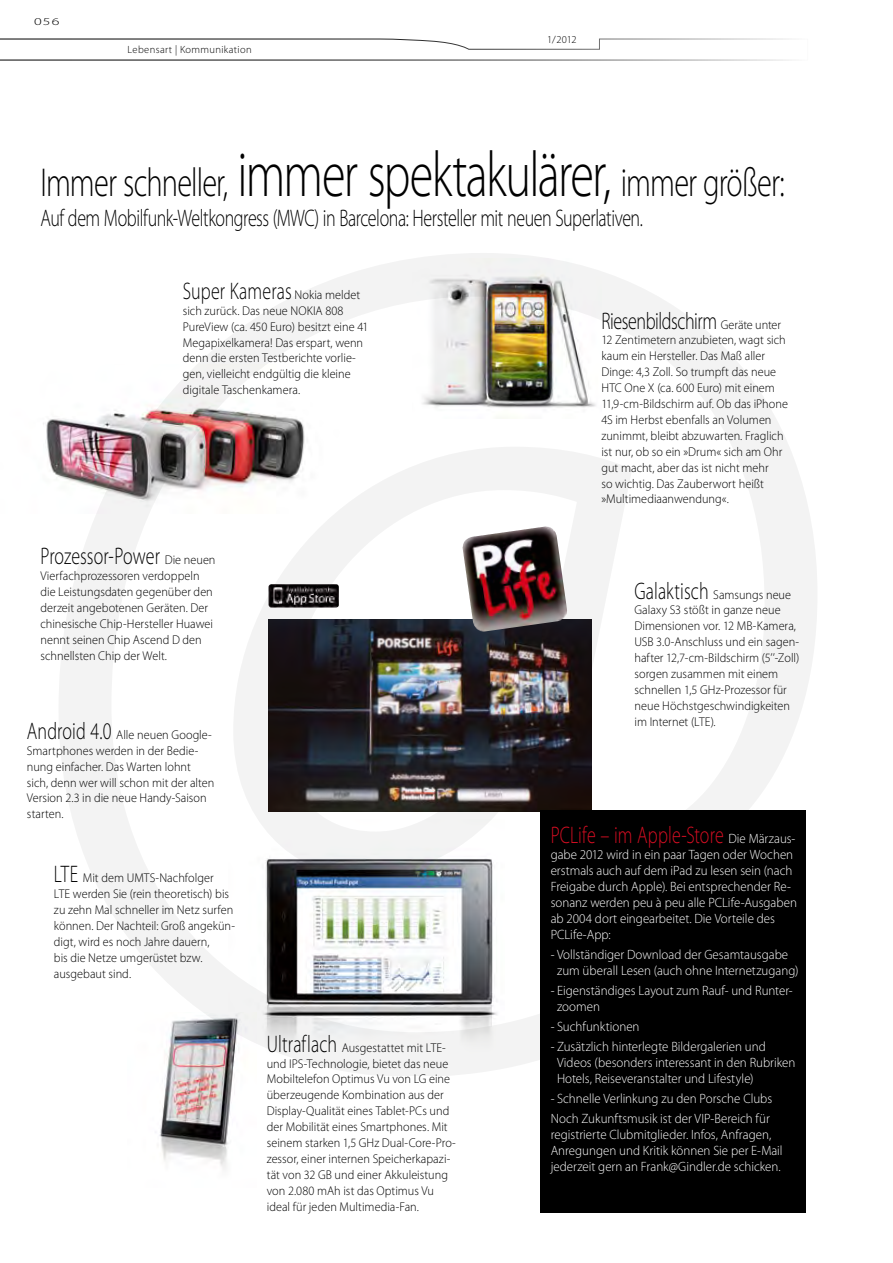
<style>
.page{position:relative;width:893px;height:1263px;background:#fff}
.page>*{position:absolute;margin:0;border:0;box-sizing:border-box;transform-origin:0 0}
.t1{font:300 1180.8px "Myriad Pro";color:#000}
.t2{font:300 40.5px "Myriad Pro";letter-spacing:-.03em;color:#000;scale:.75 1}
.t3{font:300 24px "Myriad Pro";letter-spacing:-.02em;color:#000;scale:.75 1}
.t4{font:300 24px "Myriad Pro";letter-spacing:.005em;color:#000;scale:.75 1}
.t5{font:300 24px "Myriad Pro";letter-spacing:.005em;color:#d50e22;scale:.75 1}
.t6{font:300 13.5px/15.9px "Myriad Pro";color:#fff;scale:.96 1}
.t7{font:300 12.75px/15.9px "Myriad Pro";color:#000;scale:.96 1}
.t8{font:300 10.5px "Myriad Pro";letter-spacing:.03em;color:#000}
.t9{font:300 10.5px "Myriad Pro";letter-spacing:.03em;color:#000;scale:1.5 1}
.s1{font-size:64.5px}
.s2{font-size:12.75px}
.s3{font-size:24px}
.s4{font-size:13.5px;color:#fff}
</style>
<div class="page">
<img style="left:422px;top:275px;width:174px;height:143px">
<img style="left:263px;top:858px;width:234px;height:183px">
<img style="left:159px;top:1015px;width:81px;height:155px">
<img style="left:43px;top:407px;width:262px;height:94px">
<img style="left:269px;top:620px;width:323px;height:191px">
<img style="left:269px;top:584px;width:70px;height:24px">
<img style="left:461px;top:526px;width:107px;height:107px">
<div style="left:540px;top:810px;width:266px;height:403px;background:#000"></div>
<svg style="left:0;top:39px;width:789px;height:21px"></svg>
<p class="t9" style="left:34px;top:15px;width:18px">056</p>
<p class="t8" style="left:128px;top:44px;width:126px">Lebensart | Kommunikation</p>
<p class="t8" style="left:547px;top:33px;width:31px">1/2012</p>
<h2 class="t2" style="left:40px;top:158px;width:994px">Immer schneller, <span class="s1">immer spektakulärer,</span> immer größer:</h2>
<h3 class="t3" style="left:40px;top:203px;width:805px">Auf dem Mobilfunk-Weltkongress (MWC) in Barcelona: Hersteller mit neuen Superlativen.</h3>
<h1 class="t1" style="left:14px;top:-151px;width:848px">@</h1>
<h3 class="t4" style="left:183px;top:276px;width:238px">Super Kameras <span class="s2">Nokia meldet</span></h3>
<p class="t7" style="left:183px;top:302px;width:195px">sich zurück. Das neue NOKIA 808<br>PureView (ca. 450 Euro) besitzt eine 41<br>Megapixelkamera! Das erspart, wenn denn die ersten Testberichte vorlie&shy;gen, vielleicht endgültig die kleine digitale Taschenkamera.</p>
<h3 class="t3" style="left:601px;top:306px;width:241px">Riesenbildschirm <span class="s2">Geräte unter</span></h3>
<p class="t7" style="left:601px;top:332px;width:196px">12 Zentimetern anzubieten, wagt sich kaum ein Hersteller. Das Maß aller Dinge: 4,3 Zoll. So trumpft das neue HTC One X (ca. 600 Euro) mit einem 11,9-cm-Bildschirm auf. Ob das iPhone 4S im Herbst ebenfalls an Volumen zunimmt, bleibt abzuwarten. Fraglich ist nur, ob so ein »Drum« sich am Ohr gut macht, aber das ist nicht mehr<br>so wichtig. Das Zauberwort heißt »Multimediaanwendung«.</p>
<h3 class="t4" style="left:40px;top:542px;width:235px">Prozessor-Power <span class="s2">Die neuen</span></h3>
<p class="t7" style="left:40px;top:568px;width:181px">Vierfachprozessoren verdoppeln die Leistungsdaten gegenüber den derzeit angebotenen Geräten. Der chinesische Chip-Hersteller Huawei nennt seinen Chip Ascend D den schnellsten Chip der Welt.</p>
<p class="t7" style="left:634px;top:586px;width:173px"><span class="s3">Galaktisch</span> Samsungs neue<br>Galaxy S3 stößt in ganze neue<br>Dimensionen vor. 12 MB-Kamera,<br>USB 3.0-Anschluss und ein sagen&shy;hafter 12,7-cm-Bildschirm (5’’-Zoll) sorgen zusammen mit einem schnellen 1,5 GHz-Prozessor für neue Höchstgeschwindigkeiten im Internet (LTE).</p>
<p class="t7" style="left:27px;top:726px;width:197px"><span class="s3">Android 4.0</span> Alle neuen Google-<br>Smartphones werden in der Bedie&shy;nung einfacher. Das Warten lohnt sich, denn wer will schon mit der alten<br>Version 2.3 in die neue Handy-Saison starten.</p>
<h3 class="t5" style="left:551px;top:821px;width:328px">PCLife – im Apple-Store <span class="s4">Die Märzaus-</span></h3>
<p class="t6" style="left:551px;top:846px;width:258px">gabe 2012 wird in ein paar Tagen oder Wochen erstmals auch auf dem iPad zu lesen sein (nach Freigabe durch Apple). Bei entsprechender Re&shy;sonanz werden peu à peu alle PCLife-Ausgaben ab 2004 dort eingearbeitet. Die Vorteile des PCLife-App:</p>
<p class="t6" style="left:557px;top:946px;width:253px;text-indent:-6px">- Vollständiger Download der Gesamtausgabe zum überall Lesen (auch ohne Internetzugang)</p>
<p class="t6" style="left:557px;top:982px;width:247px;text-indent:-6px">- Eigenständiges Layout zum Rauf- und Runter&shy;zoomen</p>
<p class="t6" style="left:551px;top:1018px;width:94px">- Suchfunktionen</p>
<p class="t6" style="left:557px;top:1038px;width:250px;text-indent:-6px">- Zusätzlich hinterlegte Bildergalerien und<br>Videos (besonders interessant in den Rubriken<br>Hotels, Reiseveranstalter und Lifestyle)</p>
<p class="t6" style="left:551px;top:1088px;width:232px;line-height:20.1px">- Schnelle Verlinkung zu den Porsche Clubs<br>Noch Zukunftsmusik ist der VIP-Bereich für</p>
<p class="t6" style="left:551px;top:1126px;width:243px">registrierte Clubmitglieder. Infos, Anfragen,<br>Anregungen und Kritik können Sie per E-Mail jederzeit gern an Frank@Gindler.de schicken.</p>
<p class="t7" style="left:54px;top:870px;width:190px"><span class="s3">LTE</span> Mit dem UMTS-Nachfolger<br>LTE werden Sie (rein theoretisch) bis zu zehn Mal schneller im Netz surfen können. Der Nachteil: Groß angekün&shy;digt, wird es noch Jahre dauern,<br>bis die Netze umgerüstet bzw. ausgebaut sind.</p>
<p class="t7" style="left:267px;top:1039px;width:198px"><span class="s3">Ultraflach</span> Ausgestattet mit LTE&shy;und IPS-Technologie, bietet das neue Mobiltelefon Optimus Vu von LG eine überzeugende Kombination aus der Display-Qualität eines Tablet-PCs und der Mobilität eines Smartphones. Mit seinem starken 1,5 GHz Dual-Core-Pro&shy;zessor, einer internen Speicherkapazi&shy;tät von 32 GB und einer Akkuleistung von 2.080 mAh ist das Optimus Vu ideal für jeden Multimedia-Fan.</p>
</div>
